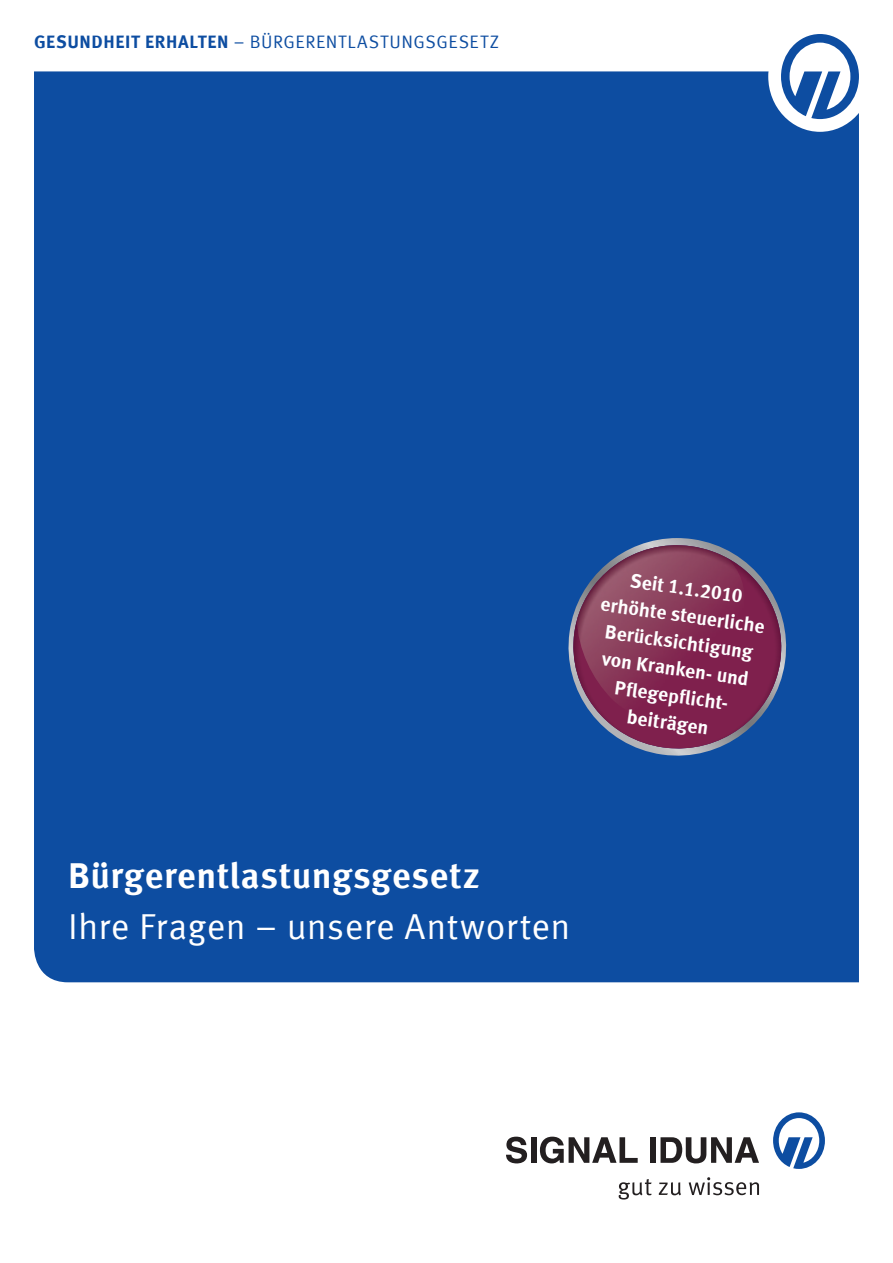
<style>
.page{position:relative;width:893px;height:1263px;background:#fff}
.page>*{position:absolute;margin:0;border:0;box-sizing:border-box;transform-origin:0 0}
.t1{font:36px "Meta Offc Pro Norm";letter-spacing:.01em;color:#fff}
.t2{font:700 36px "Meta Offc Pro";letter-spacing:.015em;color:#fff}
.t3{font:700 19.5px "Meta Offc Pro";color:#fff}
.t4{font:18px "Meta Offc Pro Norm";letter-spacing:.03em;color:#0d4da1}
.s1{font-family:"Meta Offc Pro";font-weight:700}
</style>
<div class="page">
<div style="left:34px;top:71px;width:825px;height:911px;background:#0d4da1"></div>
<div style="left:561px;top:538px;width:232px;height:225px;background:#0d4da1"></div>
<svg style="left:567px;top:538px;width:221px;height:217px;background:#255ca5"></svg>
<svg style="left:577px;top:541px;width:129px;height:4px"></svg>
<img style="left:573px;top:557px;width:212px;height:192px">
<img style="left:577px;top:545px;width:183px;height:172px">
<div style="left:768px;top:21px;width:104px;height:111px;background:#fff;border-radius:50%"></div>
<svg style="left:781px;top:34px;width:78px;height:85px"></svg>
<div style="left:850px;top:0;width:43px;height:43px;background:#fff"></div>
<svg style="left:506px;top:1137px;width:21px;height:26px"></svg>
<div style="left:531px;top:1137px;width:5px;height:26px;background:#231f20"></div>
<svg style="left:540px;top:1137px;width:98px;height:26px"></svg>
<div style="left:650px;top:1137px;width:5px;height:26px;background:#231f20"></div>
<svg style="left:660px;top:1137px;width:99px;height:26px"></svg>
<svg style="left:619px;top:1179px;width:33px;height:20px"></svg>
<svg style="left:659px;top:1182px;width:22px;height:13px"></svg>
<svg style="left:689px;top:1177px;width:70px;height:18px"></svg>
<svg style="left:773px;top:1112px;width:52px;height:57px"></svg>
<p class="t4" style="left:34px;top:28px;width:466px"><span class="s1">Gesundheit erhalten</span> – bürgerentlastungsgesetz</p>
<p class="t3" style="left:633px;top:565px;width:115px;rotate:8deg">Seit 1.1.2010</p>
<p class="t3" style="left:603px;top:588px;width:167px;rotate:8deg">erhöhte steuerliche</p>
<p class="t3" style="left:607px;top:616px;width:151px;rotate:8deg">Berücksichtigung</p>
<p class="t3" style="left:604px;top:643px;width:150px;rotate:8deg">von Kranken- und</p>
<p class="t3" style="left:617px;top:672px;width:129px;rotate:8deg">Pfl egepfl icht-</p>
<p class="t3" style="left:629px;top:701px;width:84px;rotate:8deg">beiträgen</p>
<h1 class="t2" style="left:68px;top:848px;width:413px">Bürgerentlastungsgesetz</h1>
<h1 class="t1" style="left:68px;top:900px;width:504px">Ihre Fragen – unsere Antworten</h1>
</div>
